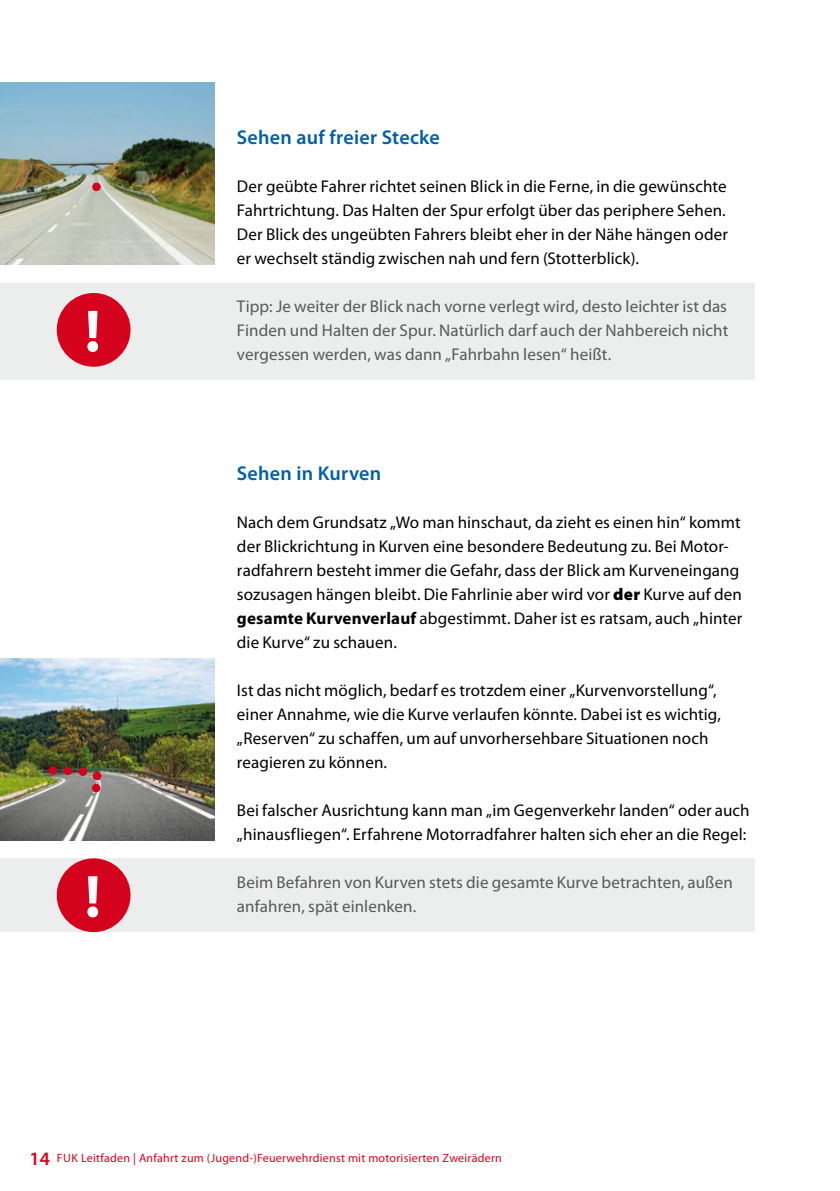
<style>
.page{position:relative;width:840px;height:1191px;background:#fff}
.page>*{position:absolute;margin:0;border:0;box-sizing:border-box;transform-origin:0 0}
.t1{font:700 60px "Myriad Pro";color:#fff}
.t2{font:600 20px "Myriad Pro";letter-spacing:.015em;color:#005ea8}
.t3{font:17px/24px "Myriad Pro";letter-spacing:.005em;color:#000}
.t4{font:17px/24px "Myriad Pro";letter-spacing:.005em;color:#58585a;text-align:justify}
.t5{font:12px "Myriad Pro";letter-spacing:.02em;color:#d4021d}
.s1{font-weight:900}
.s2{font-weight:700}
.s3{font-weight:600;font-size:19px}
</style>
<div class="page">
<div style="left:0;top:858px;width:754px;height:74px;background:#eceded"></div>
<div style="left:57px;top:858px;width:73px;height:74px;background:#d4021d;border-radius:50%"></div>
<div style="left:0;top:283px;width:754px;height:97px;background:#eceded"></div>
<div style="left:57px;top:293px;width:73px;height:74px;background:#d4021d;border-radius:50%"></div>
<img style="left:0;top:83px;width:214px;height:181px">
<div style="left:92px;top:183px;width:9px;height:8px;background:#d4021d;border-radius:50%"></div>
<img style="left:0;top:659px;width:214px;height:181px">
<div style="left:92px;top:784px;width:8px;height:8px;background:#d4021d;border-radius:50%"></div>
<div style="left:93px;top:771px;width:8px;height:9px;background:#d4021d;border-radius:50%"></div>
<div style="left:79px;top:767px;width:8px;height:9px;background:#d4021d;border-radius:50%"></div>
<div style="left:63px;top:766px;width:9px;height:9px;background:#d4021d;border-radius:50%"></div>
<div style="left:48px;top:766px;width:9px;height:8px;background:#d4021d;border-radius:50%"></div>
<h1 class="t1" style="left:85px;top:292px;width:18px">!</h1>
<h1 class="t1" style="left:85px;top:857px;width:18px">!</h1>
<p class="t2" style="left:237px;top:125px;width:204px">Sehen auf freier Stecke</p>
<p class="t3" style="left:237px;top:174px;width:492px">Der geübte Fahrer richtet seinen Blick in die Ferne, in die gewünschte Fahrtrichtung. Das Halten der Spur erfolgt über das periphere Sehen.<br>Der Blick des ungeübten Fahrers bleibt eher in der Nähe hängen oder er wechselt ständig zwischen nah und fern (Stotterblick).</p>
<p class="t4" style="left:237px;top:294px;width:492px">Tipp: Je weiter der Blick nach vorne verlegt wird, desto leichter ist das Finden und Halten der Spur. Natürlich darf auch der Nahbereich nicht vergessen werden, was dann „Fahrbahn lesen“ heißt.</p>
<p class="t2" style="left:237px;top:461px;width:146px">Sehen in Kurven</p>
<p class="t3" style="left:237px;top:510px;width:506px">Nach dem Grundsatz „Wo man hinschaut, da zieht es einen hin“ kommt der Blickrichtung in Kurven eine besondere Bedeutung zu. Bei Motor&shy;radfahrern besteht immer die Gefahr, dass der Blick am Kurveneingang sozusagen hängen bleibt. Die Fahrlinie aber wird vor <span class="s1">der</span> Kurve auf den <span class="s2">gesamte Kurvenverlauf</span> abgestimmt. Daher ist es ratsam, auch „hinter die Kurve“ zu schauen.</p>
<p class="t3" style="left:237px;top:678px;width:485px">Ist das nicht möglich, bedarf es trotzdem einer „Kurvenvorstellung“, einer Annahme, wie die Kurve verlaufen könnte. Dabei ist es wichtig, „Reserven“ zu schaffen, um auf unvorhersehbare Situationen noch reagieren zu können.</p>
<p class="t3" style="left:237px;top:798px;width:514px">Bei falscher Ausrichtung kann man „im Gegenverkehr landen“ oder auch „hinausfliegen“. Erfahrene Motorradfahrer halten sich eher an die Regel:</p>
<p class="t4" style="left:237px;top:870px;width:497px">Beim Befahren von Kurven stets die gesamte Kurve betrachten, außen anfahren, spät einlenken.</p>
<p class="t5" style="left:30px;top:1150px;width:473px"><span class="s3">14</span> FUK Leitfaden | Anfahrt zum (Jugend-)Feuerwehrdienst mit motorisierten Zweirädern</p>
</div>
